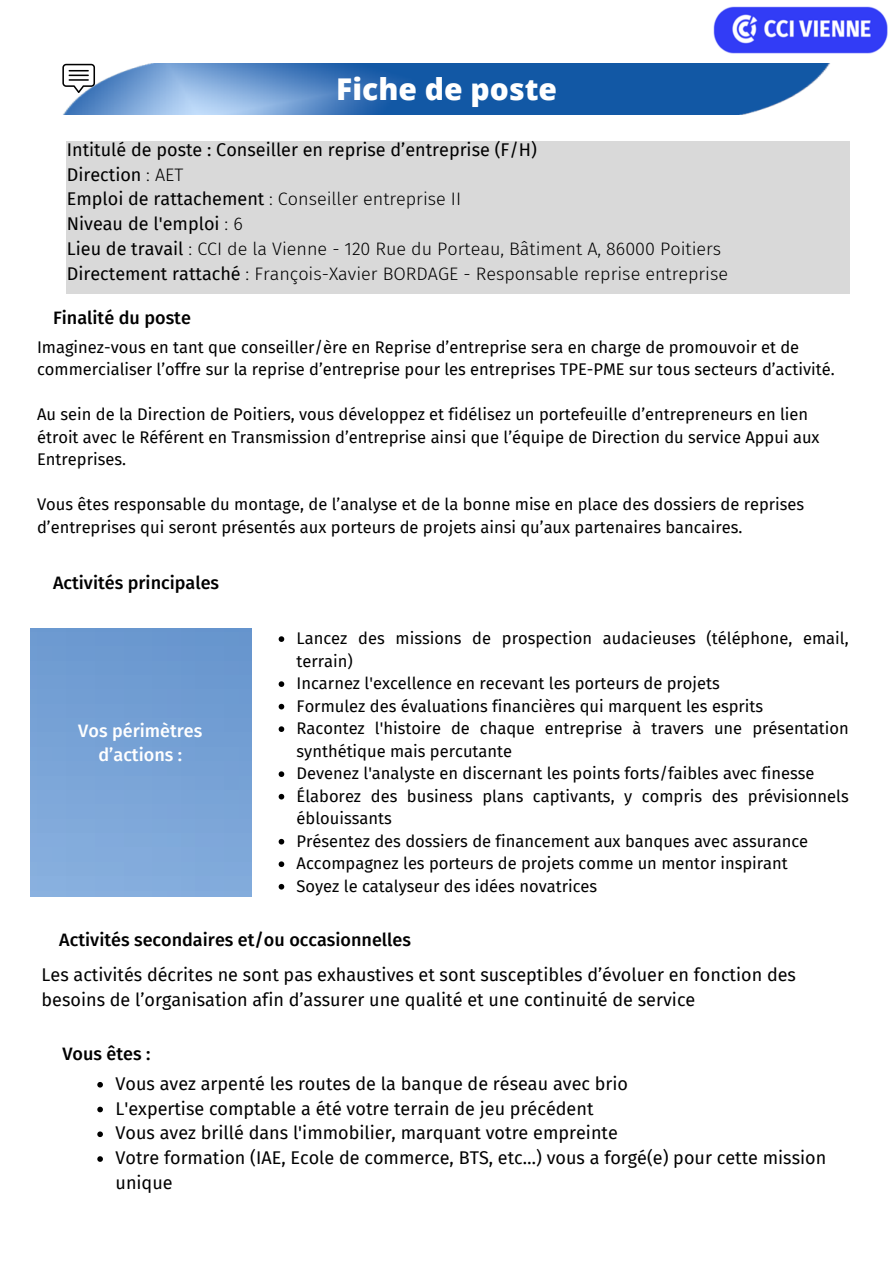
<style>
.page{position:relative;width:893px;height:1264px;background:#fff}
.page>*{position:absolute;margin:0;border:0;box-sizing:border-box;transform-origin:0 0}
.t1{font:800 30px "Open Sans";color:#fff}
.t2{font:18px/24.8px "Fira Sans";color:#000}
.t3{font:300 18px "Fira Sans";color:#000}
.t4{font:500 18px "Fira Sans";color:#000}
.t5{font:500 18px/24.8px "Fira Sans";color:#fff;text-align:center}
.t6{font:16.5px/22.5px "Fira Sans";color:#000}
.s1{font-weight:300}
.s2{font-weight:400}
</style>
<div class="page">
<img style="left:63px;top:64px;width:767px;height:50px">
<div style="left:66px;top:141px;width:783px;height:153px;background:#d9d9d9"></div>
<svg style="left:62px;top:64px;width:33px;height:29px"></svg>
<img style="left:713px;top:6px;width:175px;height:48px">
<img style="left:30px;top:629px;width:222px;height:267px">
<svg style="left:278px;top:636px;width:6px;height:6px"></svg>
<svg style="left:278px;top:681px;width:6px;height:6px"></svg>
<svg style="left:278px;top:703px;width:6px;height:6px"></svg>
<svg style="left:278px;top:726px;width:6px;height:6px"></svg>
<svg style="left:278px;top:771px;width:6px;height:6px"></svg>
<svg style="left:278px;top:793px;width:6px;height:6px"></svg>
<svg style="left:278px;top:838px;width:6px;height:6px"></svg>
<svg style="left:278px;top:861px;width:6px;height:6px"></svg>
<svg style="left:278px;top:883px;width:6px;height:6px"></svg>
<svg style="left:97px;top:1082px;width:6px;height:5px"></svg>
<svg style="left:97px;top:1106px;width:6px;height:6px"></svg>
<svg style="left:97px;top:1131px;width:6px;height:6px"></svg>
<svg style="left:97px;top:1156px;width:6px;height:5px"></svg>
<p class="t1" style="left:336px;top:68px;width:222px">Fiche de poste</p>
<h1 class="t2" style="left:67px;top:137px;width:471px">Intitulé de poste : Conseiller en reprise d’entreprise (F/H)</h1>
<p class="t2" style="left:67px;top:162px;width:118px">Direction <span class="s1">: AET</span></p>
<p class="t3" style="left:67px;top:188px;width:396px"><span class="s2">Emploi de rattachement</span> : Conseiller entreprise II</p>
<p class="t2" style="left:67px;top:212px;width:177px">Niveau de l'emploi <span class="s1">: 6</span></p>
<p class="t3" style="left:67px;top:238px;width:656px"><span class="s2">Lieu de travail</span> : CCI de la Vienne - 120 Rue du Porteau, Bâtiment A, 86000 Poitiers</p>
<p class="t3" style="left:67px;top:263px;width:662px"><span class="s2">Directement rattaché</span> : François-Xavier BORDAGE - Responsable reprise entreprise</p>
<p class="t4" style="left:53px;top:307px;width:139px">Finalité du poste</p>
<h2 class="t6" style="left:37px;top:336px;width:799px">Imaginez-vous en tant que conseiller/ère en Reprise d’entreprise sera en charge de promouvoir et de commercialiser l’offre sur la reprise d’entreprise pour les entreprises TPE-PME sur tous secteurs d’activité.</h2>
<p class="t6" style="left:37px;top:403px;width:784px">Au sein de la Direction de Poitiers, vous développez et fidélisez un portefeuille d’entrepreneurs en lien étroit avec le Référent en Transmission d’entreprise ainsi que l’équipe de Direction du service Appui aux<br>Entreprises.</p>
<p class="t6" style="left:37px;top:493px;width:768px">Vous êtes responsable du montage, de l’analyse et de la bonne mise en place des dossiers de reprises d’entreprises qui seront présentés aux porteurs de projets ainsi qu’aux partenaires bancaires.</p>
<p class="t4" style="left:53px;top:572px;width:168px">Activités principales</p>
<h2 class="t5" style="left:78px;top:718px;width:125px">Vos périmètres d’actions :</h2>
<p class="t6" style="left:296px;top:627px;width:553px">Lancez des missions de prospection audacieuses (téléphone, email, terrain)</p>
<h2 class="t6" style="left:296px;top:672px;width:425px">Incarnez l'excellence en recevant les porteurs de projets</h2>
<p class="t6" style="left:296px;top:695px;width:468px">Formulez des évaluations financières qui marquent les esprits</p>
<p class="t6" style="left:296px;top:717px;width:553px">Racontez l'histoire de chaque entreprise à travers une présentation synthétique mais percutante</p>
<p class="t6" style="left:296px;top:762px;width:519px">Devenez l'analyste en discernant les points forts/faibles avec finesse</p>
<p class="t6" style="left:296px;top:785px;width:553px">Élaborez des business plans captivants, y compris des prévisionnels éblouissants</p>
<p class="t6" style="left:296px;top:830px;width:513px">Présentez des dossiers de financement aux banques avec assurance</p>
<p class="t6" style="left:296px;top:852px;width:493px">Accompagnez les porteurs de projets comme un mentor inspirant</p>
<p class="t6" style="left:296px;top:875px;width:302px">Soyez le catalyseur des idées novatrices</p>
<p class="t4" style="left:59px;top:929px;width:353px">Activités secondaires et/ou occasionnelles</p>
<p class="t2" style="left:42px;top:962px;width:755px">Les activités décrites ne sont pas exhaustives et sont susceptibles d’évoluer en fonction des besoins de l’organisation afin d’assurer une qualité et une continuité de service</p>
<h2 class="t4" style="left:62px;top:1043px;width:90px">Vous êtes :</h2>
<p class="t2" style="left:115px;top:1071px;width:514px">Vous avez arpenté les routes de la banque de réseau avec brio</p>
<h2 class="t2" style="left:115px;top:1096px;width:479px">L'expertise comptable a été votre terrain de jeu précédent</h2>
<p class="t2" style="left:115px;top:1120px;width:504px">Vous avez brillé dans l'immobilier, marquant votre empreinte</p>
<p class="t2" style="left:115px;top:1145px;width:712px">Votre formation (IAE, Ecole de commerce, BTS, etc…) vous a forgé(e) pour cette mission unique</p>
</div>
